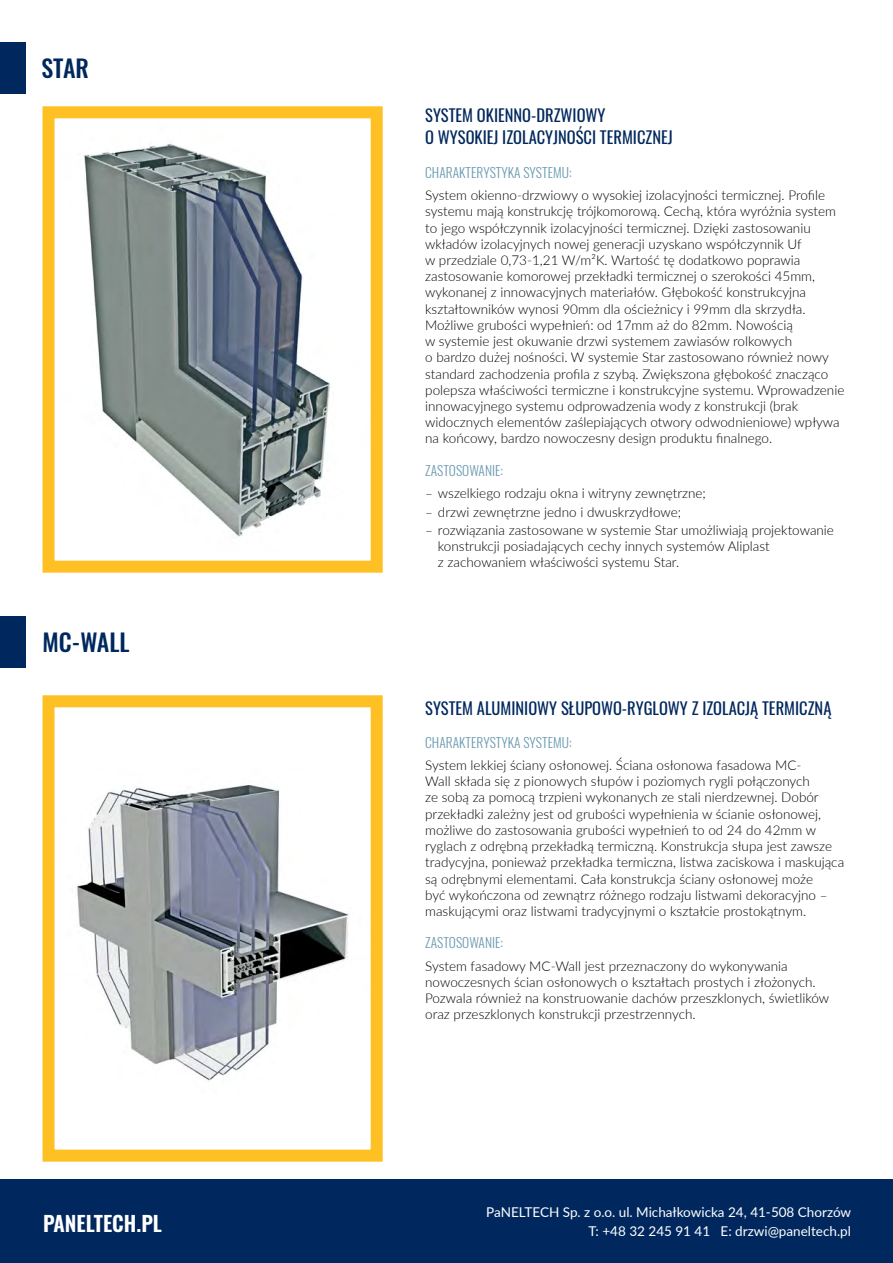
<style>
.page{position:relative;width:893px;height:1263px;background:#fff}
.page>*{position:absolute;margin:0;border:0;box-sizing:border-box;transform-origin:0 0}
.t1{font:500 24px "Oswald";color:#00285e}
.t2{font:600 21px "Oswald";color:#fff}
.t3{font:16.5px/22.5px "Oswald";color:#00285e;text-align:center}
.t4{font:300 13.5px/16.2px "Lato";color:#000}
.t5{font:13.5px "Lato";color:#fff}
.t6{font:300 13.5px "Oswald";color:#6a9ab0}
</style>
<div class="page">
<div style="left:0;top:43px;width:26px;height:51px;background:#00285e"></div>
<div style="left:0;top:617px;width:26px;height:51px;background:#00285e"></div>
<svg style="left:42px;top:106px;width:341px;height:467px"></svg>
<svg style="left:42px;top:695px;width:341px;height:467px"></svg>
<div style="left:0;top:1179px;width:893px;height:84px;background:#00285e"></div>
<h1 class="t1" style="left:41px;top:56px;width:49px">STAR</h1>
<h1 class="t1" style="left:43px;top:630px;width:89px">MC-WALL</h1>
<h2 class="t2" style="left:43px;top:1212px;width:120px">PANELTECH.PL</h2>
<p class="t3" style="left:425px;top:102px;width:77px">SYSTEM OKIENNO</p>
<p class="t3" style="left:425px;top:102px;width:249px">-DRZWIOWY<br>O WYSOKIEJ IZOLACYJNOŚCI TERMICZNEJ</p>
<p class="t6" style="left:425px;top:160px;width:148px">CHARAKTERYSTYKA SYSTEMU:</p>
<p class="t4" style="left:425px;top:187px;width:421px">System okienno-drzwiowy o wysokiej izolacyjności termicznej. Profile systemu mają konstrukcję trójkomorową. Cechą, która wyróżnia system to jego współczynnik izolacyjności termicznej. Dzięki zastosowaniu wkładów izolacyjnych nowej generacji uzyskano współczynnik Uf<br>w przedziale 0,73-1,21 W/m²K. Wartość tę dodatkowo poprawia zastosowanie komorowej przekładki termicznej o szerokości 45mm, wykonanej z innowacyjnych materiałów. Głębokość konstrukcyjna kształtowników wynosi 90mm dla ościeżnicy i 99mm dla skrzydła.<br>Możliwe grubości wypełnień: od 17mm aż do 82mm. Nowością<br>w systemie jest okuwanie drzwi systemem zawiasów rolkowych<br>o bardzo dużej nośności. W systemie Star zastosowano również nowy standard zachodzenia profila z szybą. Zwiększona głębokość znacząco polepsza właściwości termiczne i konstrukcyjne systemu. Wprowadzenie innowacyjnego systemu odprowadzenia wody z konstrukcji (brak widocznych elementów zaślepiających otwory odwodnieniowe) wpływa na końcowy, bardzo nowoczesny design produktu finalnego.</p>
<p class="t6" style="left:425px;top:458px;width:79px">ZASTOSOWANIE:</p>
<p class="t4" style="left:425px;top:485px;width:282px">– wszelkiego rodzaju okna i witryny zewnętrzne;</p>
<p class="t4" style="left:425px;top:503px;width:257px">– drzwi zewnętrzne jedno i dwuskrzydłowe;</p>
<p class="t4" style="left:438px;top:521px;width:397px;text-indent:-13px">– rozwiązania zastosowane w systemie Star umożliwiają projektowanie konstrukcji posiadających cechy innych systemów Aliplast<br>z zachowaniem właściwości systemu Star.</p>
<p class="t3" style="left:425px;top:695px;width:17px">SYSTEM</p>
<p class="t3" style="left:477px;top:695px;width:33px">ALUMINIOWY</p>
<p class="t3" style="left:561px;top:695px;width:34px">SŁUPOWO</p>
<p class="t3" style="left:622px;top:695px;width:41px">-RYGLOWY</p>
<p class="t3" style="left:692px;top:695px;width:19px">Z IZOLACJĄ</p>
<p class="t3" style="left:762px;top:695px;width:9px">TERMICZNĄ</p>
<p class="t6" style="left:425px;top:730px;width:148px">CHARAKTERYSTYKA SYSTEMU:</p>
<p class="t4" style="left:425px;top:757px;width:420px">System lekkiej ściany osłonowej. Ściana osłonowa fasadowa MC-<br>Wall składa się z pionowych słupów i poziomych rygli połączonych<br>ze sobą za pomocą trzpieni wykonanych ze stali nierdzewnej. Dobór przekładki zależny jest od grubości wypełnienia w ścianie osłonowej, możliwe do zastosowania grubości wypełnień to od 24 do 42mm w ryglach z odrębną przekładką termiczną. Konstrukcja słupa jest zawsze tradycyjna, ponieważ przekładka termiczna, listwa zaciskowa i maskująca są odrębnymi elementami. Cała konstrukcja ściany osłonowej może<br>być wykończona od zewnątrz różnego rodzaju listwami dekoracyjno – maskującymi oraz listwami tradycyjnymi o kształcie prostokątnym.</p>
<p class="t6" style="left:425px;top:931px;width:79px">ZASTOSOWANIE:</p>
<p class="t4" style="left:425px;top:957px;width:405px">System fasadowy MC-Wall jest przeznaczony do wykonywania nowoczesnych ścian osłonowych o kształtach prostych i złożonych.<br>Pozwala również na konstruowanie dachów przeszklonych, świetlików oraz przeszklonych konstrukcji przestrzennych.</p>
<p class="t5" style="left:486px;top:1202px;width:366px">PaNELTECH Sp. z o.o. ul. Michałkowicka 24, 41-508 Chorzów</p>
<p class="t5" style="left:588px;top:1222px;width:264px">T: +48 32 245 91 41 E: drzwi@paneltech.pl</p>
</div>
